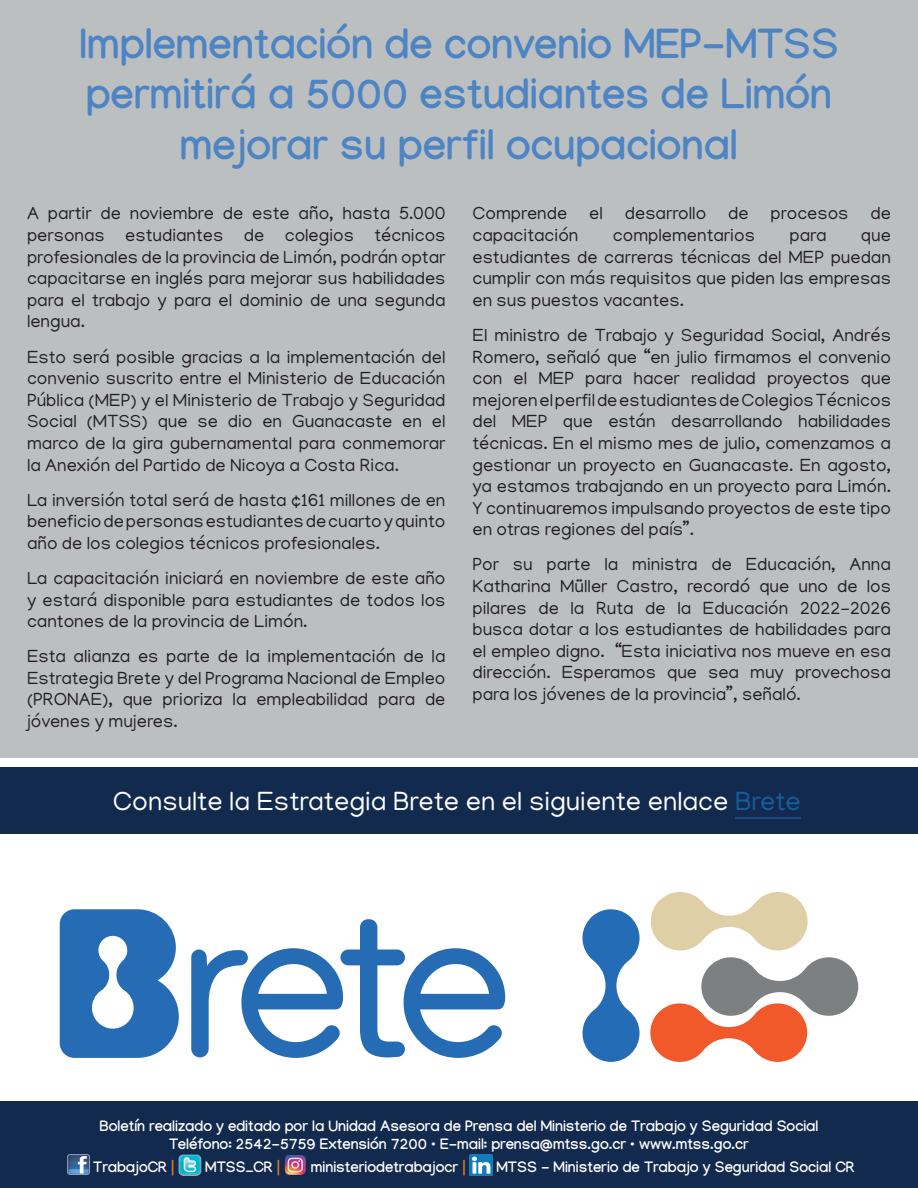
<style>
.page{position:relative;width:918px;height:1188px;background:#fff}
.page>*{position:absolute;margin:0;border:0;box-sizing:border-box;transform-origin:0 0}
.t1{font:700 42px/50.4px "Manjari";color:#4d84c4;text-align:center}
.t2{font:27px "Manjari";color:#fff}
.t3{font:18px/21.6px "Manjari";color:#231f20;text-align:justify}
.t4{font:700 16.5px "Manjari";color:#fff}
.t5{font:700 15px/18px "Manjari";color:#fff;text-align:center}
.s1{color:#175d9e}
.s2{font-weight:400;font-size:19.5px;color:#ea7e1d}
.s3{font-weight:400;font-size:30px;color:#ea7e1d}
</style>
<div class="page">
<div style="left:0;top:1102px;width:918px;height:86px;background:#132a4f"></div>
<img style="left:67px;top:1154px;width:22px;height:20px">
<img style="left:179px;top:1155px;width:22px;height:20px">
<img style="left:284px;top:1155px;width:22px;height:20px">
<img style="left:470px;top:1155px;width:22px;height:20px">
<div style="left:0;top:0;width:918px;height:758px;background:#bcbfc0"></div>
<div style="left:0;top:767px;width:918px;height:67px;background:#132a4f"></div>
<svg style="left:60px;top:909px;width:119px;height:149px"></svg>
<svg style="left:191px;top:919px;width:314px;height:139px"></svg>
<svg style="left:582px;top:909px;width:58px;height:153px"></svg>
<svg style="left:650px;top:892px;width:158px;height:59px"></svg>
<svg style="left:650px;top:957px;width:209px;height:105px"></svg>
<hr style="left:735px;top:817px;width:66px;height:2px;background:#175d9e">
<h1 class="t1" style="left:79px;top:18px;width:761px">Implementación de convenio MEP-MTSS permitirá a 5000 estudiantes de Limón mejorar su perfil ocupacional</h1>
<p class="t3" style="left:27px;top:202px;width:420px">A partir de noviembre de este año, hasta 5.000 personas estudiantes de colegios técnicos profesionales de la provincia de Limón, podrán optar capacitarse en inglés para mejorar sus habilidades para el trabajo y para el dominio de una segunda lengua.</p>
<p class="t3" style="left:27px;top:345px;width:420px">Esto será posible gracias a la implementación del convenio suscrito entre el Ministerio de Educación Pública (MEP) y el Ministerio de Trabajo y Seguridad Social (MTSS) que se dio en Guanacaste en el marco de la gira gubernamental para conmemorar la Anexión del Partido de Nicoya a Costa Rica.</p>
<p class="t3" style="left:27px;top:489px;width:420px">La inversión total será de hasta ¢161 millones de en beneficio de personas estudiantes de cuarto y quinto año de los colegios técnicos profesionales.</p>
<p class="t3" style="left:27px;top:567px;width:420px">La capacitación iniciará en noviembre de este año y estará disponible para estudiantes de todos los cantones de la provincia de Limón.</p>
<p class="t3" style="left:27px;top:645px;width:420px">Esta alianza es parte de la implementación de la Estrategia Brete y del Programa Nacional de Empleo (PRONAE), que prioriza la empleabilidad para de jóvenes y mujeres.</p>
<p class="t3" style="left:472px;top:202px;width:420px">Comprende el desarrollo de procesos de capacitación</p>
<p class="t3" style="left:613px;top:224px;width:144px">complementarios</p>
<p class="t3" style="left:789px;top:224px;width:39px">para</p>
<p class="t3" style="left:472px;top:224px;width:420px;text-indent:388px">que estudiantes de carreras técnicas del MEP puedan cumplir con más requisitos que piden las empresas en sus puestos vacantes.</p>
<p class="t3" style="left:472px;top:324px;width:420px">El ministro de Trabajo y Seguridad Social, Andrés Romero, señaló que “en julio firmamos el convenio con el MEP para hacer realidad proyectos que mejoren el perfil de estudiantes de Colegios Técnicos del MEP que están desarrollando habilidades técnicas. En el mismo mes de julio, comenzamos a gestionar un proyecto en Guanacaste. En agosto, ya estamos trabajando en un proyecto para Limón.<br>Y continuaremos impulsando proyectos de este tipo en otras regiones del país”.</p>
<p class="t3" style="left:472px;top:553px;width:420px">Por su parte la ministra de Educación, Anna Katharina Müller Castro, recordó que uno de los pilares de la Ruta de la Educación 2022-2026 busca dotar a los estudiantes de habilidades para el empleo digno. “Esta iniciativa nos mueve en esa dirección. Esperamos que sea muy provechosa para los jóvenes de la provincia”, señaló.</p>
<h2 class="t2" style="left:113px;top:785px;width:690px">Consulte la Estrategia Brete en el siguiente enlace <span class="s1">Brete</span></h2>
<p class="t5" style="left:99px;top:1117px;width:721px">Boletín realizado y editado por la Unidad Asesora de Prensa del Ministerio de Trabajo y Seguridad Social<br>Teléfono: 2542-5759 Extensión 7200 • E-mail: prensa@mtss.go.cr • www.mtss.go.cr</p>
<p class="t5" style="left:93px;top:1158px;width:83px">TrabajoCR <span class="s2">|</span></p>
<p class="t5" style="left:205px;top:1158px;width:76px">MTSS_CR <span class="s2">|</span></p>
<p class="t5" style="left:311px;top:1158px;width:156px">ministeriodetrabajocr <span class="s2">|</span></p>
<p class="t5" style="left:496px;top:1158px;width:360px">MTSS - Ministerio de Trabajo y Seguridad Social CR</p>
<p class="t4" style="left:642px;top:1162px;width:244px">TRABAJAMOS Nº 219 <span class="s3">|</span> PÁGINA 4</p>
</div>
